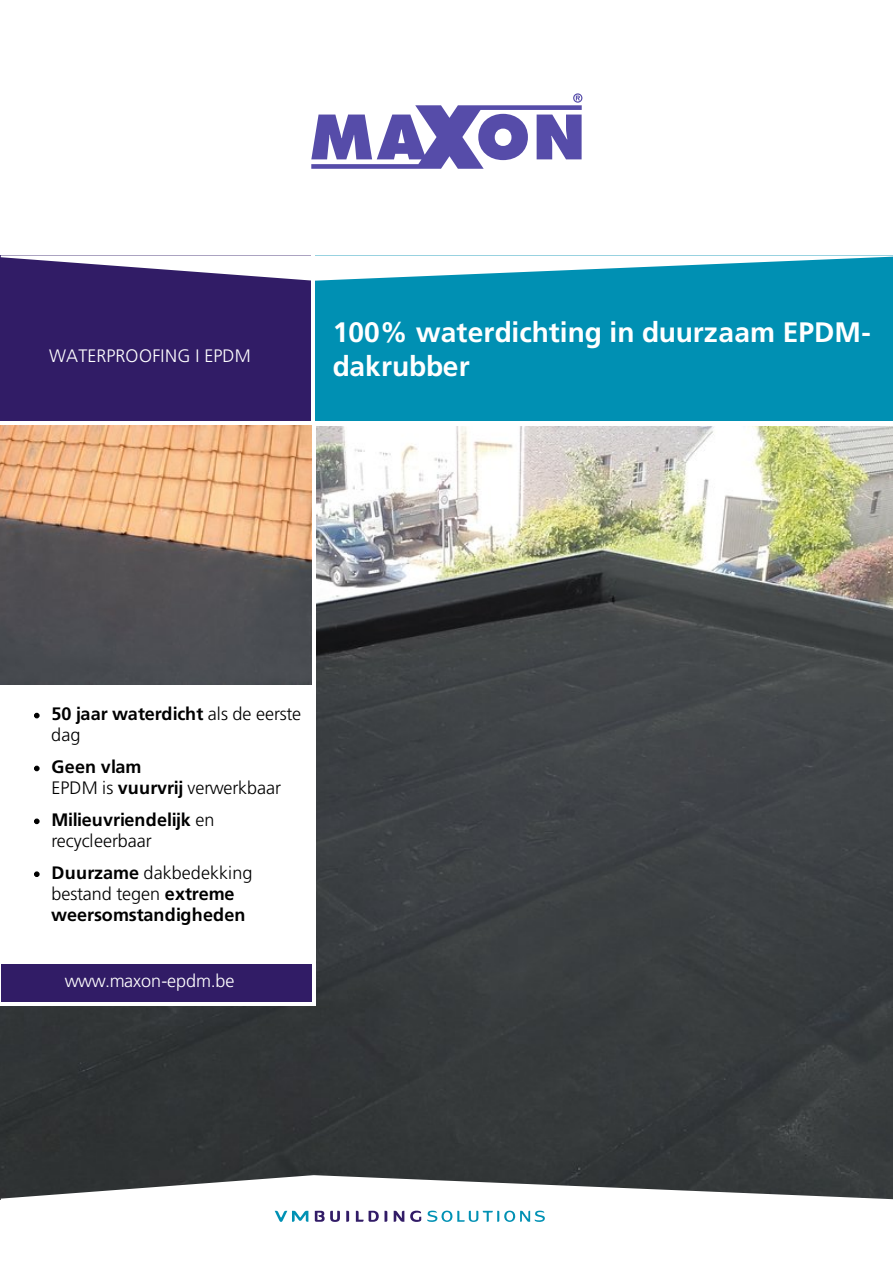
<style>
.page{position:relative;width:893px;height:1263px;background:#fff}
.page>*{position:absolute;margin:0;border:0;box-sizing:border-box;transform-origin:0 0}
.t1{font:700 28.2px/33.8px "Frutiger LT Std";letter-spacing:.005em;color:#fff}
.t2{font:700 18px/21.3px "Frutiger LT Std";letter-spacing:.005em;color:#000}
.t3{font:300 18px "Frutiger LT Std";color:#fff}
.t4{font:300 18px/21.3px "Frutiger LT Std";color:#000}
.s1{font-weight:300}
.s2{font-weight:700}
</style>
<div class="page">
<hr style="left:0;top:687px;width:1px;height:512px;background:#e6eef6">
<svg style="left:311px;top:93px;width:271px;height:76px"></svg>
<svg style="left:315px;top:1211px;width:25px;height:11px"></svg>
<svg style="left:356px;top:1211px;width:31px;height:11px"></svg>
<svg style="left:346px;top:1211px;width:3px;height:11px"></svg>
<svg style="left:394px;top:1211px;width:10px;height:11px"></svg>
<svg style="left:410px;top:1211px;width:11px;height:11px"></svg>
<svg style="left:427px;top:1211px;width:118px;height:11px"></svg>
<svg style="left:275px;top:1211px;width:33px;height:11px"></svg>
<img style="left:1px;top:426px;width:892px;height:749px">
<svg style="left:0;top:1175px;width:893px;height:25px"></svg>
<div style="left:1px;top:255px;width:315px;height:170px;background:#311c66"></div>
<hr style="left:1px;top:421px;width:315px;height:4px;background:#fff">
<div style="left:311px;top:255px;width:5px;height:170px;background:#fff"></div>
<div style="left:316px;top:255px;width:577px;height:170px;background:#0090b3"></div>
<hr style="left:316px;top:421px;width:577px;height:4px;background:#fff">
<div style="left:1px;top:425px;width:315px;height:581px;background:#fff"></div>
<div style="left:1px;top:964px;width:310px;height:37px;background:#311c66"></div>
<svg style="left:34px;top:713px;width:6px;height:5px"></svg>
<svg style="left:34px;top:766px;width:6px;height:5px"></svg>
<svg style="left:34px;top:818px;width:6px;height:6px"></svg>
<svg style="left:34px;top:871px;width:6px;height:6px"></svg>
<img style="left:1px;top:425px;width:310px;height:259px">
<svg style="left:1px;top:255px;width:892px;height:26px"></svg>
<p class="t3" style="left:49px;top:349px;width:203px">WATERPROOFING I EPDM</p>
<p class="t1" style="left:333px;top:318px;width:540px">100% waterdichting in duurzaam EPDM&shy;dakrubber</p>
<p class="t2" style="left:51px;top:704px;width:251px">50 jaar waterdicht <span class="s1">als de eerste dag</span></p>
<p class="t4" style="left:51px;top:757px;width:231px"><span class="s2">Geen vlam<br></span>EPDM is <span class="s2">vuurvrij</span> verwerkbaar</p>
<p class="t2" style="left:51px;top:810px;width:165px">Milieuvriendelijk <span class="s1">en recycleerbaar</span></p>
<p class="t2" style="left:51px;top:863px;width:203px">Duurzame <span class="s1">dakbedekking bestand tegen</span> extreme weersomstandigheden</p>
<p class="t3" style="left:65px;top:973px;width:171px">www.maxon-epdm.be</p>
</div>
